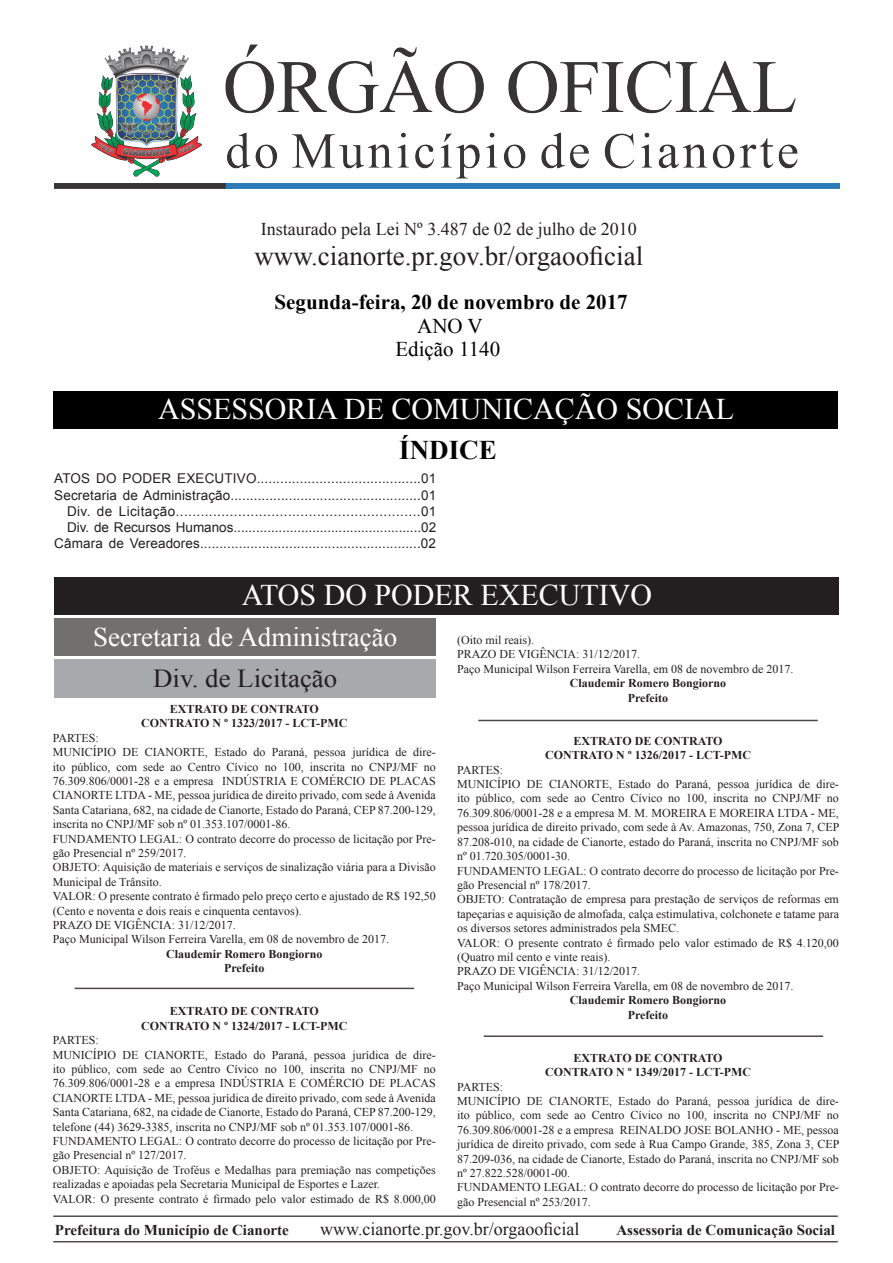
<style>
.page{position:relative;width:893px;height:1263px;background:#fff}
.page>*{position:absolute;margin:0;border:0;box-sizing:border-box;transform-origin:0 0}
.t1{font:30px "Times New Roman";color:#fff}
.t2{font:27px "Times New Roman";color:#231f20}
.t3{font:27px "Times New Roman";color:#fff}
.t4{font:700 27px "Times New Roman";color:#000}
.t5{font:25.95px "Times New Roman";color:#231f20}
.t6{font:700 21px "Times New Roman";color:#000}
.t7{font:21px "Times New Roman";color:#000}
.t8{font:18px "Times New Roman";color:#231f20}
.t9{font:700 15px "Times New Roman";color:#231f20}
.t10{font:13.5px "Arial";letter-spacing:.01em;color:#231f20}
.t11{font:13.5px "Arial";letter-spacing:.03em;color:#231f20}
.t12{font:12px/14.4px "Times New Roman";color:#231f20}
.t13{font:700 12px "Times New Roman";color:#231f20}
</style>
<div class="page">
<hr style="left:53px;top:1215px;width:785px;height:2px;background:#4d4948">
<hr style="left:53px;top:1241px;width:785px;height:1px;background:#4d4948">
<div style="left:53px;top:392px;width:785px;height:37px;background:#000"></div>
<img style="left:54px;top:44px;width:785px;height:145px">
<div style="left:54px;top:577px;width:785px;height:38px;background:#231f20"></div>
<div style="left:54px;top:618px;width:382px;height:38px;background:#72706f"></div>
<div style="left:54px;top:659px;width:382px;height:39px;background:#a8a9ad"></div>
<hr style="left:484px;top:1035px;width:339px;height:2px;background:#4d4948">
<hr style="left:75px;top:988px;width:339px;height:1px;background:#4d4948">
<hr style="left:478px;top:720px;width:340px;height:1px;background:#4d4948">
<p class="t8" style="left:261px;top:217px;width:378px">Instaurado pela Lei Nº 3.487 de 02 de julho de 2010</p>
<p class="t2" style="left:254px;top:237px;width:390px">www.cianorte.pr.gov.br/orgaooficial</p>
<p class="t6" style="left:275px;top:287px;width:355px">Segunda-feira, 20 de novembro de 2017</p>
<p class="t7" style="left:417px;top:312px;width:67px">ANO V</p>
<p class="t7" style="left:395px;top:335px;width:106px">Edição 1140</p>
<p class="t1" style="left:158px;top:389px;width:577px">ASSESSORIA DE COMUNICAÇÃO SOCIAL</p>
<p class="t4" style="left:399px;top:432px;width:99px">ÍNDICE</p>
<p class="t10" style="left:54px;top:470px;width:384px">ATOS DO PODER EXECUTIVO..........................................01</p>
<p class="t10" style="left:54px;top:486px;width:383px">Secretaria de Administração.................................................01</p>
<p class="t11" style="left:67px;top:502px;width:371px">Div. de Licitação...........................................................01</p>
<p class="t10" style="left:67px;top:518px;width:371px">Div. de Recursos Humanos..................................................02</p>
<p class="t10" style="left:54px;top:535px;width:383px">Câmara de Vereadores.........................................................02</p>
<p class="t1" style="left:242px;top:575px;width:412px">ATOS DO PODER EXECUTIVO</p>
<p class="t3" style="left:93px;top:618px;width:306px">Secretaria de Administração</p>
<p class="t5" style="left:153px;top:661px;width:186px">Div. de Licitação</p>
<p class="t13" style="left:170px;top:701px;width:151px">EXTRATO DE CONTRATO</p>
<p class="t13" style="left:141px;top:715px;width:208px">CONTRATO N º 1323/2017 - LCT-PMC</p>
<p class="t12" style="left:53px;top:730px;width:48px">PARTES:</p>
<p class="t12" style="left:53px;top:745px;width:385px;text-align:justify">MUNICÍPIO DE CIANORTE, Estado do Paraná, pessoa jurídica de dire&shy;ito público, com sede ao Centro Cívico no 100, inscrita no CNPJ/MF no 76.309.806/0001-28 e a empresa INDÚSTRIA E COMÉRCIO DE PLACAS CIANORTE LTDA - ME, pessoa jurídica de direito privado, com sede à Avenida Santa Catariana, 682, na cidade de Cianorte, Estado do Paraná, CEP 87.200-129, inscrita no CNPJ/MF sob nº 01.353.107/0001-86.</p>
<p class="t12" style="left:53px;top:831px;width:385px">FUNDAMENTO LEGAL: O contrato decorre do processo de licitação por Pre&shy;gão Presencial nº 259/2017.</p>
<p class="t12" style="left:53px;top:860px;width:385px">OBJETO: Aquisição de materiais e serviços de sinalização viária para a Divisão<br>Municipal de Trânsito.</p>
<p class="t12" style="left:53px;top:889px;width:385px">VALOR: O presente contrato é firmado pelo preço certo e ajustado de R$ 192,50 (Cento e noventa e dois reais e cinquenta centavos).</p>
<p class="t12" style="left:53px;top:917px;width:185px">PRAZO DE VIGÊNCIA: 31/12/2017.</p>
<p class="t12" style="left:53px;top:932px;width:338px">Paço Municipal Wilson Ferreira Varella, em 08 de novembro de 2017.</p>
<p class="t13" style="left:166px;top:945px;width:158px">Claudemir Romero Bongiorno</p>
<p class="t13" style="left:224px;top:960px;width:42px">Prefeito</p>
<p class="t13" style="left:170px;top:1003px;width:151px">EXTRATO DE CONTRATO</p>
<p class="t13" style="left:141px;top:1017px;width:208px">CONTRATO N º 1324/2017 - LCT-PMC</p>
<p class="t12" style="left:53px;top:1033px;width:48px">PARTES:</p>
<p class="t12" style="left:53px;top:1047px;width:385px;text-align:justify">MUNICÍPIO DE CIANORTE, Estado do Paraná, pessoa jurídica de dire&shy;ito público, com sede ao Centro Cívico no 100, inscrita no CNPJ/MF no 76.309.806/0001-28 e a empresa INDÚSTRIA E COMÉRCIO DE PLACAS CIANORTE LTDA - ME, pessoa jurídica de direito privado, com sede à Avenida Santa Catariana, 682, na cidade de Cianorte, Estado do Paraná, CEP 87.200-129, telefone (44) 3629-3385, inscrita no CNPJ/MF sob nº 01.353.107/0001-86.</p>
<p class="t12" style="left:53px;top:1133px;width:385px">FUNDAMENTO LEGAL: O contrato decorre do processo de licitação por Pre&shy;gão Presencial nº 127/2017.</p>
<p class="t12" style="left:53px;top:1162px;width:385px">OBJETO: Aquisição de Troféus e Medalhas para premiação nas competições realizadas e apoiadas pela Secretaria Municipal de Esportes e Lazer.</p>
<p class="t12" style="left:53px;top:1191px;width:385px">VALOR: O presente contrato é firmado pelo valor estimado de R$ 8.000,00</p>
<p class="t12" style="left:457px;top:633px;width:78px">(Oito mil reais).</p>
<p class="t12" style="left:457px;top:647px;width:185px">PRAZO DE VIGÊNCIA: 31/12/2017.</p>
<p class="t12" style="left:457px;top:661px;width:338px">Paço Municipal Wilson Ferreira Varella, em 08 de novembro de 2017.</p>
<p class="t13" style="left:570px;top:675px;width:158px">Claudemir Romero Bongiorno</p>
<p class="t13" style="left:628px;top:689px;width:42px">Prefeito</p>
<p class="t13" style="left:573px;top:732px;width:151px">EXTRATO DE CONTRATO</p>
<p class="t13" style="left:545px;top:747px;width:208px">CONTRATO N º 1326/2017 - LCT-PMC</p>
<p class="t12" style="left:457px;top:762px;width:48px">PARTES:</p>
<p class="t12" style="left:457px;top:777px;width:384px;text-align:justify">MUNICÍPIO DE CIANORTE, Estado do Paraná, pessoa jurídica de dire&shy;ito público, com sede ao Centro Cívico no 100, inscrita no CNPJ/MF no 76.309.806/0001-28 e a empresa M. M. MOREIRA E MOREIRA LTDA - ME, pessoa jurídica de direito privado, com sede à Av. Amazonas, 750, Zona 7, CEP 87.208-010, na cidade de Cianorte, estado do Paraná, inscrita no CNPJ/MF sob nº 01.720.305/0001-30.</p>
<p class="t12" style="left:457px;top:863px;width:383px">FUNDAMENTO LEGAL: O contrato decorre do processo de licitação por Pre&shy;gão Presencial nº 178/2017.</p>
<p class="t12" style="left:457px;top:892px;width:383px;text-align:justify">OBJETO: Contratação de empresa para prestação de serviços de reformas em tapeçarias e aquisição de almofada, calça estimulativa, colchonete e tatame para os diversos setores administrados pela SMEC.</p>
<p class="t12" style="left:457px;top:935px;width:383px">VALOR: O presente contrato é firmado pelo valor estimado de R$ 4.120,00 (Quatro mil cento e vinte reais).</p>
<p class="t12" style="left:457px;top:964px;width:185px">PRAZO DE VIGÊNCIA: 31/12/2017.</p>
<p class="t12" style="left:457px;top:978px;width:338px">Paço Municipal Wilson Ferreira Varella, em 08 de novembro de 2017.</p>
<p class="t13" style="left:570px;top:992px;width:158px">Claudemir Romero Bongiorno</p>
<p class="t13" style="left:628px;top:1006px;width:42px">Prefeito</p>
<p class="t13" style="left:573px;top:1049px;width:151px">EXTRATO DE CONTRATO</p>
<p class="t13" style="left:545px;top:1064px;width:208px">CONTRATO N º 1349/2017 - LCT-PMC</p>
<p class="t12" style="left:457px;top:1079px;width:48px">PARTES:</p>
<p class="t12" style="left:457px;top:1093px;width:384px;text-align:justify">MUNICÍPIO DE CIANORTE, Estado do Paraná, pessoa jurídica de dire&shy;ito público, com sede ao Centro Cívico no 100, inscrita no CNPJ/MF no 76.309.806/0001-28 e a empresa REINALDO JOSE BOLANHO - ME, pessoa jurídica de direito privado, com sede à Rua Campo Grande, 385, Zona 3, CEP 87.209-036, na cidade de Cianorte, Estado do Paraná, inscrita no CNPJ/MF sob nº 27.822.528/0001-00.</p>
<p class="t12" style="left:457px;top:1180px;width:383px">FUNDAMENTO LEGAL: O contrato decorre do processo de licitação por Pre&shy;gão Presencial nº 253/2017.</p>
<p class="t9" style="left:55px;top:1220px;width:235px">Prefeitura do Município de Cianorte</p>
<h3 class="t8" style="left:320px;top:1217px;width:261px">www.cianorte.pr.gov.br/orgaooficial</h3>
<p class="t9" style="left:616px;top:1220px;width:220px">Assessoria de Comunicação Social</p>
</div>
